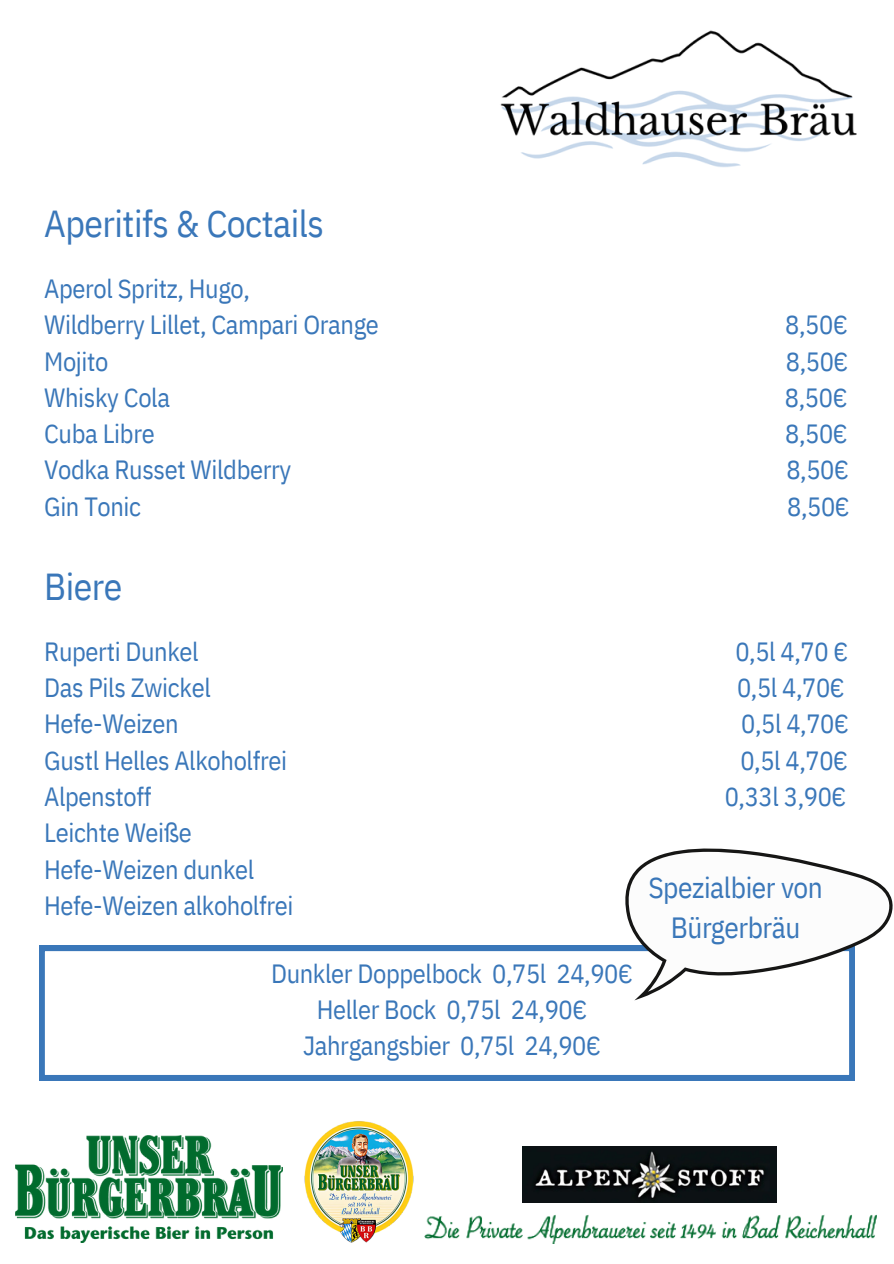
<style>
.page{position:relative;width:894px;height:1264px;background:#fff}
.page>*{position:absolute;margin:0;border:0;box-sizing:border-box;transform-origin:0 0}
.t1{font:37.5px "IBM Plex Sans Cond";letter-spacing:-.015em;color:#3a77b9}
.t2{font:29.25px/39.9px "IBM Plex Sans Cond";letter-spacing:-.015em;color:#3a77b9;text-align:center}
.t3{font:26.25px "IBM Plex Sans Cond";letter-spacing:-.015em;color:#3a77b9}
</style>
<div class="page">
<img style="left:500px;top:30px;width:357px;height:137px">
<svg style="left:39px;top:945px;width:815px;height:135px"></svg>
<svg style="left:607px;top:945px;width:15px;height:51px"></svg>
<svg style="left:622px;top:848px;width:271px;height:152px"></svg>
<img style="left:16px;top:1135px;width:267px;height:107px">
<img style="left:304px;top:1121px;width:110px;height:122px">
<img style="left:424px;top:1214px;width:452px;height:29px">
<img style="left:522px;top:1146px;width:254px;height:56px">
<p class="t1" style="left:44px;top:199px;width:281px">Aperitifs &amp; Coctails</p>
<h1 class="t3" style="left:44px;top:271px;width:207px">Aperol Spritz, Hugo,</h1>
<p class="t3" style="left:44px;top:307px;width:336px">Wildberry Lillet, Campari Orange</p>
<p class="t3" style="left:785px;top:307px;width:64px">8,50€</p>
<p class="t3" style="left:44px;top:344px;width:66px">Mojito</p>
<p class="t3" style="left:785px;top:344px;width:64px">8,50€</p>
<p class="t3" style="left:44px;top:380px;width:127px">Whisky Cola</p>
<p class="t3" style="left:784px;top:380px;width:64px">8,50€</p>
<p class="t3" style="left:44px;top:416px;width:112px">Cuba Libre</p>
<p class="t3" style="left:785px;top:416px;width:64px">8,50€</p>
<p class="t3" style="left:44px;top:452px;width:249px">Vodka Russet Wildberry</p>
<p class="t3" style="left:786px;top:452px;width:64px">8,50€</p>
<p class="t3" style="left:44px;top:489px;width:98px">Gin Tonic</p>
<p class="t3" style="left:787px;top:489px;width:64px">8,50€</p>
<p class="t1" style="left:44px;top:561px;width:80px">Biere</p>
<h1 class="t3" style="left:44px;top:634px;width:156px">Ruperti Dunkel</h1>
<h1 class="t3" style="left:735px;top:634px;width:114px">0,5l 4,70 €</h1>
<p class="t3" style="left:44px;top:670px;width:168px">Das Pils Zwickel</p>
<p class="t3" style="left:736px;top:670px;width:109px">0,5l 4,70€</p>
<p class="t3" style="left:44px;top:706px;width:136px">Hefe-Weizen</p>
<p class="t3" style="left:741px;top:706px;width:109px">0,5l 4,70€</p>
<p class="t3" style="left:44px;top:742px;width:244px">Gustl Helles Alkoholfrei</p>
<p class="t3" style="left:740px;top:742px;width:109px">0,5l 4,70€</p>
<p class="t3" style="left:44px;top:779px;width:109px">Alpenstoff</p>
<p class="t3" style="left:724px;top:779px;width:123px">0,33l 3,90€</p>
<p class="t3" style="left:44px;top:815px;width:149px">Leichte Weiße</p>
<p class="t3" style="left:44px;top:851px;width:212px">Hefe-Weizen dunkel</p>
<p class="t3" style="left:44px;top:887px;width:251px">Hefe-Weizen alkoholfrei</p>
<p class="t2" style="left:648px;top:867px;width:176px">Spezialbier von<br>Bürgerbräu</p>
<p class="t3" style="left:271px;top:956px;width:363px">Dunkler Doppelbock 0,75l 24,90€</p>
<p class="t3" style="left:316px;top:992px;width:272px">Heller Bock 0,75l 24,90€</p>
<p class="t3" style="left:303px;top:1028px;width:299px">Jahrgangsbier 0,75l 24,90€</p>
</div>
